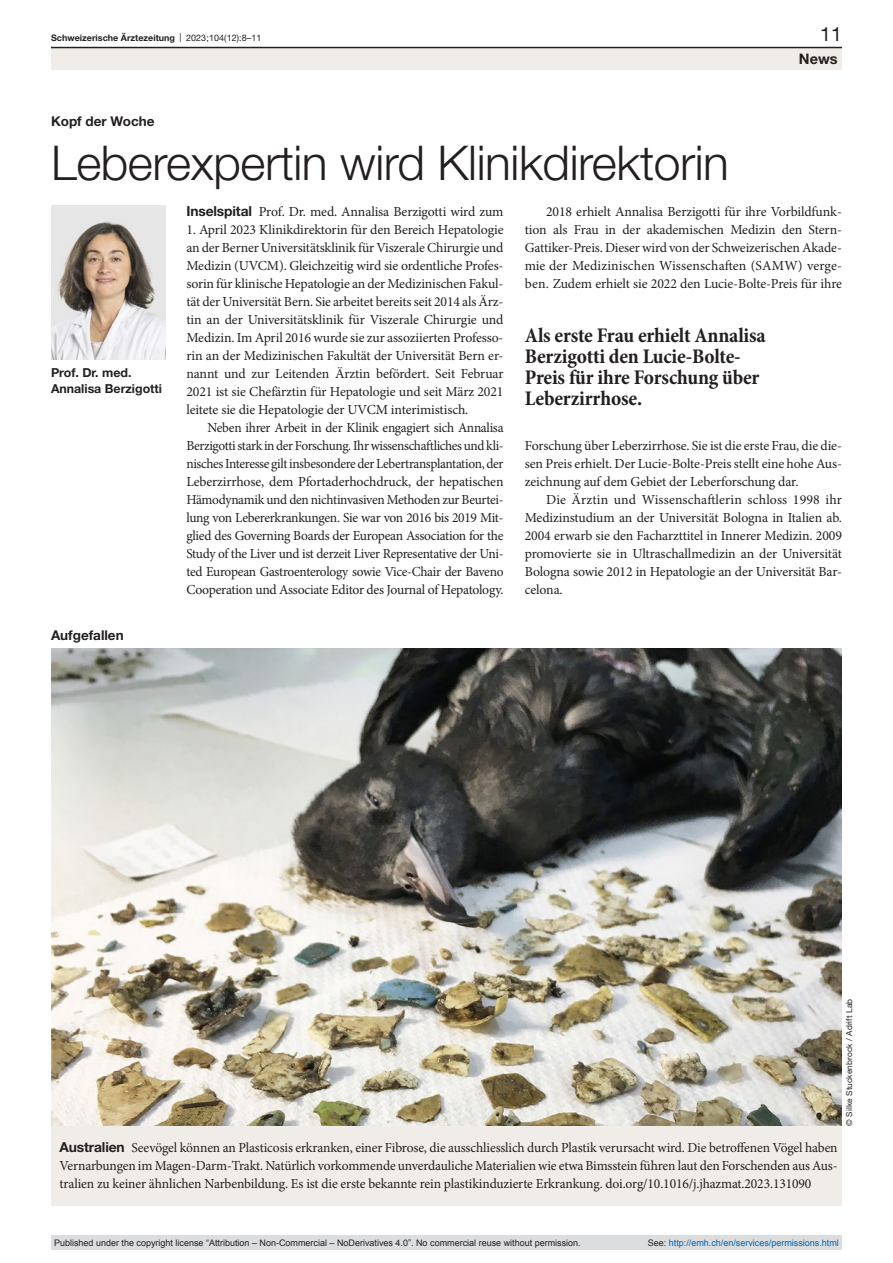
<style>
.page{position:relative;width:893px;height:1263px;background:#fff}
.page>*{position:absolute;margin:0;border:0;box-sizing:border-box;transform-origin:0 0}
.article-title-L32{font:300 48px "Helvetica Neue LT Pro";letter-spacing:-.01em;color:#231f20}
.quote{font:700 condensed 21px/21px "Minion Pro";letter-spacing:-.01em;color:#231f20}
.t1{font:19.5px "Helvetica Neue LT Pro";color:#231f20}
.t2{font:700 14.55px "Helvetica Neue LT Pro";color:#231f20}
.paragraph-indent{font:13.8px/18px "Minion Pro";letter-spacing:-.01em;color:#231f20;text-align:justify}
.paragraph{font:13.8px/18px "Minion Pro";letter-spacing:-.01em;color:#231f20;text-align:justify}
.pre-heading{font:700 13.5px "Helvetica Neue LT Pro";color:#231f20}
.authors{font:700 12.3px/16.5px "Helvetica Neue LT Pro";color:#231f20}
.t3{font:9px "Arial";color:#231f20}
.t4{font:9px "Arial";color:#0066b3}
.t5{font:700 9px "Helvetica Neue LT Pro";color:#231f20}
.credits{font:8.25px "Helvetica Neue LT Pro";letter-spacing:.01em;color:#231f20}
.s1{font-weight:400}
.s2{font-family:"Helvetica Neue LT Pro";font-weight:700}
.s3{color:#231f20}
</style>
<div class="page">
<img style="left:51px;top:205px;width:114px;height:154px">
<div style="left:51px;top:1125px;width:791px;height:81px;background:#f0ece7"></div>
<img style="left:51px;top:648px;width:791px;height:477px">
<div style="left:51px;top:48px;width:791px;height:22px;background:#f0ece7"></div>
<hr style="left:51px;top:47px;width:791px;height:1px;background:#231f20">
<div style="left:51px;top:1235px;width:791px;height:15px;background:#dcdddf"></div>
<p class="t5" style="left:51px;top:32px;width:212px">Schweizerische Ärztezeitung <span class="s1">| 2023;104(12):8–11</span></p>
<h3 class="t1" style="left:820px;top:22px;width:23px">11</h3>
<p class="pre-heading" style="left:51px;top:112px;width:105px">Kopf der Woche</p>
<p class="article-title-L32" style="left:51px;top:134px;width:679px">Leberexpertin wird Klinikdirektorin</p>
<p class="t2" style="left:799px;top:49px;width:40px">News</p>
<p class="authors" style="left:51px;top:364px;width:113px">Prof. Dr. med.<br>Annalisa Berzigotti</p>
<p class="pre-heading" style="left:51px;top:626px;width:74px">Aufgefallen</p>
<p class="paragraph" style="left:186px;top:203px;width:319px"><span class="s2">Inselspital</span> Prof. Dr. med. Annalisa Berzigotti wird zum</p>
<p class="paragraph" style="left:186px;top:221px;width:319px">1. April 2023 Klinikdirektorin für den Bereich Hepatologie an der Berner Universitätsklinik für Viszerale Chirurgie und Medizin (UVCM). Gleichzeitig wird sie ordentliche Profes&shy;sorin für klinische Hepatologie an der Medizinischen Fakul&shy;tät der Universität Bern. Sie arbeitet bereits seit 2014 als Ärz&shy;tin an der Universitätsklinik für Viszerale Chirurgie und Medizin. Im April 2016 wurde sie zur assoziierten Professo&shy;rin an der Medizinischen Fakultät der Universität Bern er&shy;nannt und zur Leitenden Ärztin befördert. Seit Februar 2021 ist sie Chefärztin für Hepatologie und seit März 2021 leitete sie die Hepatologie der UVCM interimistisch.</p>
<p class="paragraph-indent" style="left:186px;top:419px;width:319px;text-indent:21px">Neben ihrer Arbeit in der Klinik engagiert sich Annalisa Berzigotti stark in der Forschung. Ihr wissenschaftliches und kli&shy;nisches Interesse gilt insbesondere der Lebertransplantation, der Leberzirrhose, dem Pfortaderhochdruck, der hepatischen Hämodynamik und den nichtinvasiven Methoden zur Beurtei&shy;lung von Lebererkrankungen. Sie war von 2016 bis 2019 Mit&shy;glied des Governing Boards der European Association for the Study of the Liver und ist derzeit Liver Representative der Uni&shy;ted European Gastroenterology sowie Vice-Chair der Baveno Cooperation und Associate Editor des Journal of Hepatology.</p>
<p class="paragraph-indent" style="left:525px;top:203px;width:319px;text-indent:21px">2018 erhielt Annalisa Berzigotti für ihre Vorbildfunk&shy;tion als Frau in der akademischen Medizin den Stern-Gattiker-Preis. Dieser wird von der Schweizerischen Akade&shy;mie der Medizinischen Wissenschaften (SAMW) verge&shy;ben. Zudem erhielt sie 2022 den Lucie-Bolte-Preis für ihre</p>
<p class="quote" style="left:525px;top:326px;width:243px">Als erste Frau erhielt Annalisa<br>Berzigotti den Lucie-Bolte-<br>Preis für ihre Forschung über<br>Leberzirrhose.</p>
<p class="paragraph-indent" style="left:525px;top:437px;width:319px">Forschung über Leberzirrhose. Sie ist die erste Frau, die die&shy;sen Preis erhielt. Der Lucie-Bolte-Preis stellt eine hohe Aus&shy;zeichnung auf dem Gebiet der Leberforschung dar.</p>
<p class="paragraph-indent" style="left:525px;top:491px;width:319px;text-indent:21px">Die Ärztin und Wissenschaftlerin schloss 1998 ihr Medizinstudium an der Universität Bologna in Italien ab.<br>2004 erwarb sie den Facharzttitel in Innerer Medizin. 2009 promovierte sie in Ultraschallmedizin an der Universität Bologna sowie 2012 in Hepatologie an der Universität Bar&shy;celona.</p>
<p class="credits" style="left:844px;top:1125px;width:128px;rotate:-90deg">© Silke Stuckenbrock / Adrift Lab</p>
<p class="paragraph" style="left:60px;top:1139px;width:780px"><span class="s2">Australien</span> Seevögel können an Plasticosis erkranken, einer Fibrose, die ausschliesslich durch Plastik verursacht wird. Die betroffenen Vögel haben Vernarbungen im Magen-Darm-Trakt. Natürlich vorkommende unverdauliche Materialien wie etwa Bimsstein führen laut den Forschenden aus Aus&shy;tralien zu keiner ähnlichen Narbenbildung. Es ist die erste bekannte rein plastikinduzierte Erkrankung. doi.org/10.1016/j.jhazmat.2023.131090</p>
<p class="t3" style="left:54px;top:1237px;width:528px">Published under the copyright license “Attribution – Non-Commercial – NoDerivatives 4.0”. No commercial reuse without permission.</p>
<p class="t4" style="left:648px;top:1237px;width:193px"><span class="s3">See:</span> http://emh.ch/en/services/permissions.html</p>
</div>
